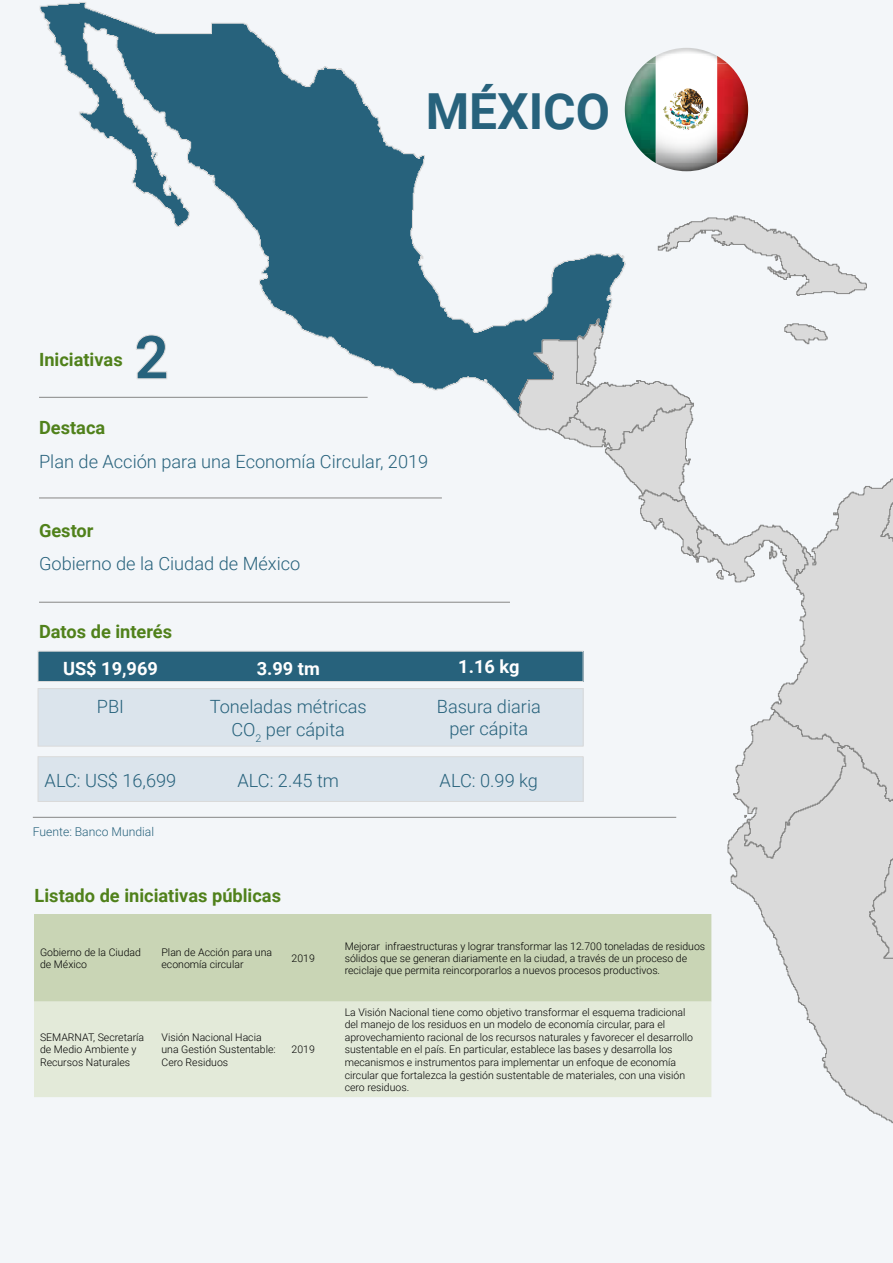
<style>
.page{position:relative;width:893px;height:1263px;background:#f3f6f9}
.page>*{position:absolute;margin:0;border:0;box-sizing:border-box;transform-origin:0 0}
.t1{font:700 60.75px "Roboto";color:#27627c}
.t2{font:700 49.65px "Roboto";color:#27627c}
.t3{font:300 18.3px/22.6px "Roboto";color:#27627c;text-align:center}
.t4{font:700 18.3px "Roboto";color:#50811b}
.t5{font:700 18.3px "Roboto";color:#fff}
.t6{font:300 12.15px "Roboto";color:#27627c}
.t7{font:300 10.5px/12.6px "Roboto";color:#000}
</style>
<div class="page">
<div style="left:38px;top:651px;width:545px;height:30px;background:#27627c"></div>
<div style="left:38px;top:651px;width:545px;height:31px;border:1px solid #dadada"></div>
<div style="left:38px;top:688px;width:545px;height:58px;background:#dbe4ec"></div>
<div style="left:38px;top:688px;width:545px;height:58px;border:1px solid #dadada"></div>
<div style="left:38px;top:757px;width:545px;height:44px;background:#dbe4ec"></div>
<div style="left:38px;top:756px;width:545px;height:46px;border:1px solid #dadada"></div>
<hr style="left:39px;top:397px;width:329px;height:1px;background:#878786">
<hr style="left:39px;top:498px;width:403px;height:1px;background:#878786">
<hr style="left:39px;top:602px;width:471px;height:1px;background:#878786">
<hr style="left:33px;top:817px;width:643px;height:1px;background:#878786">
<svg style="left:40px;top:2px;width:586px;height:413px"></svg>
<svg style="left:658px;top:216px;width:209px;height:80px"></svg>
<img style="left:656px;top:54px;width:61px;height:117px">
<img style="left:660px;top:48px;width:53px;height:6px">
<svg style="left:643px;top:153px;width:13px;height:10px"></svg>
<img style="left:625px;top:64px;width:31px;height:89px">
<svg style="left:645px;top:56px;width:11px;height:8px"></svg>
<svg style="left:717px;top:153px;width:13px;height:10px"></svg>
<img style="left:717px;top:64px;width:31px;height:89px">
<svg style="left:717px;top:56px;width:11px;height:8px"></svg>
<img style="left:673px;top:89px;width:14px;height:20px">
<div style="left:34px;top:914px;width:484px;height:88px;background:#c9d5b5"></div>
<div style="left:34px;top:1002px;width:484px;height:95px;background:#e3ead9"></div>
<svg style="left:518px;top:319px;width:375px;height:805px"></svg>
<h3 class="t4" style="left:39px;top:346px;width:85px">Iniciativas</h3>
<h1 class="t1" style="left:134px;top:315px;width:36px">2</h1>
<h3 class="t4" style="left:39px;top:415px;width:68px">Destaca</h3>
<h2 class="t2" style="left:426px;top:77px;width:186px">MÉXICO</h2>
<h3 class="t3" style="left:39px;top:449px;width:391px">Plan de Acción para una Economía Circular, 2019</h3>
<h3 class="t4" style="left:39px;top:517px;width:56px">Gestor</h3>
<h3 class="t3" style="left:39px;top:552px;width:263px">Gobierno de la Ciudad de México</h3>
<h3 class="t4" style="left:39px;top:619px;width:135px">Datos de interés</h3>
<h3 class="t5" style="left:63px;top:656px;width:96px">US$ 19,969</h3>
<h3 class="t5" style="left:257px;top:656px;width:65px">3.99 tm</h3>
<h3 class="t5" style="left:458px;top:654px;width:63px">1.16 kg</h3>
<h3 class="t3" style="left:97px;top:694px;width:29px">PBI</h3>
<h3 class="t3" style="left:210px;top:694px;width:159px">Toneladas métricas<br>CO<sub>2</sub> per cápita</h3>
<h3 class="t3" style="left:437px;top:695px;width:106px;line-height:21.9px">Basura diaria per cápita</h3>
<h3 class="t3" style="left:45px;top:769px;width:133px">ALC: US$ 16,699</h3>
<p class="t6" style="left:33px;top:823px;width:123px">Fuente: Banco Mundial</p>
<h3 class="t3" style="left:237px;top:769px;width:103px">ALC: 2.45 tm</h3>
<h3 class="t3" style="left:440px;top:769px;width:100px">ALC: 0.99 kg</h3>
<h3 class="t4" style="left:35px;top:882px;width:248px">Listado de iniciativas públicas</h3>
<p class="t7" style="left:40px;top:946px;width:102px;line-height:12px">Gobierno de la Ciudad de México</p>
<p class="t7" style="left:162px;top:946px;width:112px;line-height:12px">Plan de Acción para una economía circular</p>
<p class="t7" style="left:292px;top:951px;width:25px">2019</p>
<p class="t7" style="left:40px;top:1030px;width:106px">SEMARNAT, Secretaría de Medio Ambiente y<br>Recursos Naturales</p>
<p class="t7" style="left:162px;top:1030px;width:116px">Visión Nacional Hacia una Gestión Sustentable:<br>Cero Residuos</p>
<p class="t7" style="left:292px;top:1043px;width:25px">2019</p>
<p class="t7" style="left:345px;top:940px;width:362px;line-height:12px">Mejorar infraestructuras y lograr transformar las 12.700 toneladas de residuos sólidos que se generan diariamente en la ciudad, a través de un proceso de reciclaje que permita reincorporarlos a nuevos procesos productivos.</p>
<p class="t7" style="left:345px;top:1005px;width:350px">La Visión Nacional tiene como objetivo transformar el esquema tradicional del manejo de los residuos en un modelo de economía circular, para el aprovechamiento racional de los recursos naturales y favorecer el desarrollo sustentable en el país. En particular, establece las bases y desarrolla los mecanismos e instrumentos para implementar un enfoque de economía circular que fortalezca la gestión sustentable de materiales, con una visión cero residuos.</p>
</div>
